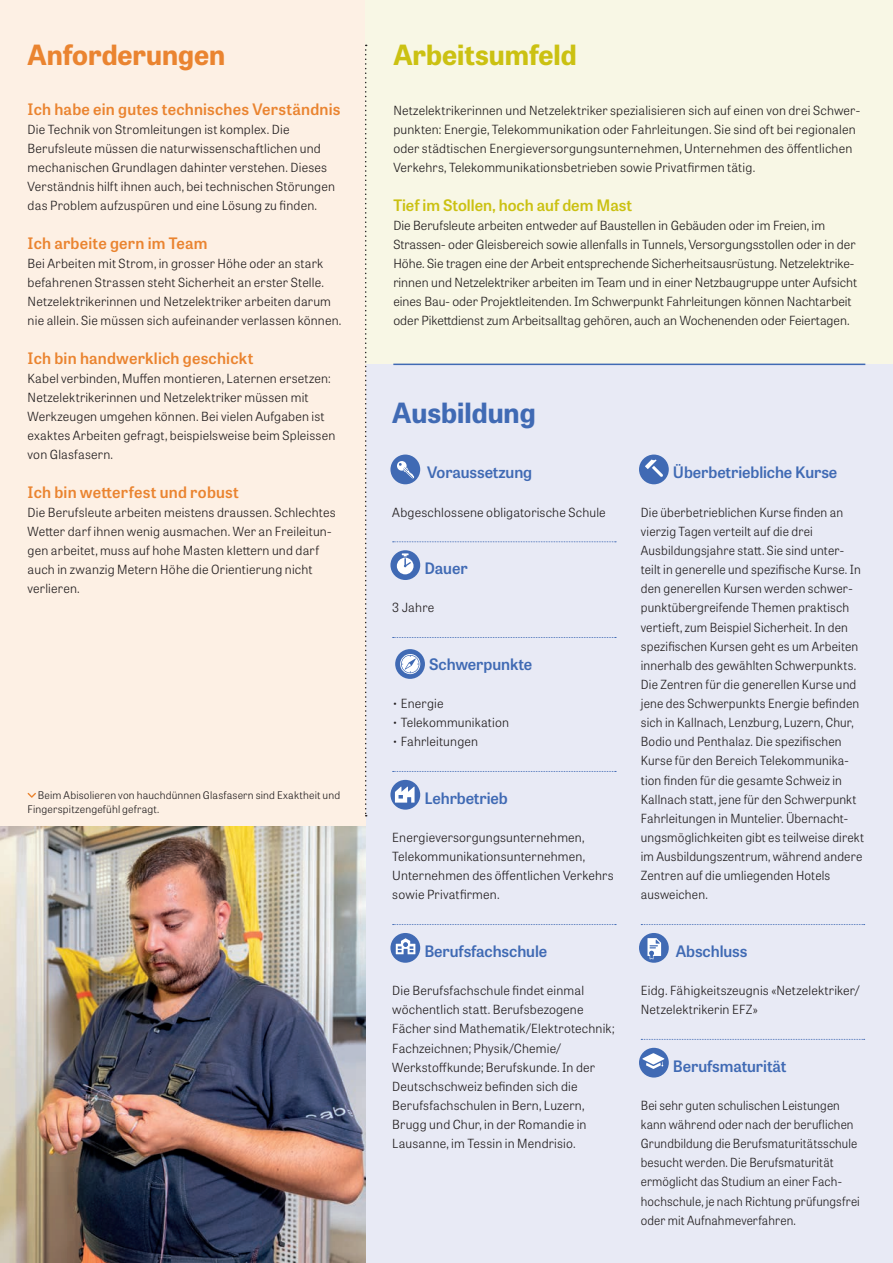
<style>
.page{position:relative;width:893px;height:1263px;background:#fff}
.page>*{position:absolute;margin:0;border:0;box-sizing:border-box;transform-origin:0 0}
.t1{font:700 27.75px "Tablet Gothic";color:#ea8430}
.t2{font:700 27.75px "Tablet Gothic";color:#cbc112}
.t3{font:700 27.75px "Tablet Gothic";color:#406ab4}
.t4{font:600 15.75px "Tablet Gothic";letter-spacing:.015em;color:#ea8430}
.t5{font:600 15.75px "Tablet Gothic";letter-spacing:-.005em;color:#406ab4}
.t6{font:600 15.75px "Tablet Gothic";color:#cbc112}
.t7{font:300 12.6px/19.2px "Tablet Gothic";letter-spacing:.01em;color:#231f20}
.t8{font:300 12.6px/19.2px "Tablet Gothic";letter-spacing:.01em;color:#231f20;scale:.95 1}
.t9{font:300 10.5px/14.4px "Tablet Gothic";letter-spacing:.015em;color:#231f20}
</style>
<div class="page">
<div style="left:366px;top:364px;width:527px;height:899px;background:#e8eaf5"></div>
<div style="left:0;top:0;width:366px;height:1263px;background:#fdf0e4"></div>
<div style="left:366px;top:0;width:527px;height:364px;background:#f8f7e5"></div>
<svg style="left:28px;top:793px;width:8px;height:5px"></svg>
<svg style="left:365px;top:45px;width:2px;height:771px"></svg>
<img style="left:0;top:826px;width:366px;height:437px">
<svg style="left:393px;top:541px;width:223px;height:1px"></svg>
<svg style="left:393px;top:637px;width:223px;height:1px"></svg>
<svg style="left:393px;top:771px;width:223px;height:1px"></svg>
<svg style="left:393px;top:924px;width:223px;height:1px"></svg>
<div style="left:390px;top:455px;width:30px;height:29px;background:#406ab4;border-radius:50%"></div>
<svg style="left:397px;top:461px;width:17px;height:17px"></svg>
<div style="left:390px;top:550px;width:30px;height:30px;background:#406ab4;border-radius:50%"></div>
<svg style="left:397px;top:553px;width:17px;height:21px"></svg>
<div style="left:395px;top:649px;width:30px;height:30px;background:#406ab4;border-radius:50%"></div>
<svg style="left:400px;top:654px;width:20px;height:20px"></svg>
<div style="left:390px;top:780px;width:30px;height:30px;background:#406ab4;border-radius:50%"></div>
<svg style="left:395px;top:786px;width:20px;height:17px"></svg>
<svg style="left:390px;top:933px;width:30px;height:30px"></svg>
<svg style="left:396px;top:938px;width:19px;height:16px"></svg>
<svg style="left:641px;top:924px;width:224px;height:1px"></svg>
<svg style="left:641px;top:1039px;width:224px;height:1px"></svg>
<div style="left:639px;top:455px;width:30px;height:29px;background:#406ab4;border-radius:50%"></div>
<svg style="left:645px;top:459px;width:18px;height:18px"></svg>
<div style="left:639px;top:933px;width:30px;height:30px;background:#406ab4;border-radius:50%"></div>
<svg style="left:647px;top:938px;width:14px;height:21px"></svg>
<div style="left:639px;top:1048px;width:30px;height:29px;background:#406ab4;border-radius:50%"></div>
<svg style="left:642px;top:1053px;width:23px;height:16px"></svg>
<hr style="left:393px;top:364px;width:472px;height:1px;background:#406ab4">
<h1 class="t1" style="left:28px;top:36px;width:199px">Anforderungen</h1>
<p class="t4" style="left:28px;top:98px;width:314px">Ich habe ein gutes technisches Verständnis</p>
<p class="t7" style="left:28px;top:119px;width:309px">Die Technik von Stromleitungen ist komplex. Die Berufsleute müssen die naturwissenschaftlichen und mechanischen Grundlagen dahinter verstehen. Dieses Verständnis hilft ihnen auch, bei technischen Störungen das Problem aufzuspüren und eine Lösung zu finden.</p>
<p class="t4" style="left:28px;top:232px;width:182px">Ich arbeite gern im Team</p>
<p class="t7" style="left:28px;top:253px;width:315px">Bei Arbeiten mit Strom, in grosser Höhe oder an stark befahrenen Strassen steht Sicherheit an erster Stelle.<br>Netzelektrikerinnen und Netzelektriker arbeiten darum nie allein. Sie müssen sich aufeinander verlassen können.</p>
<p class="t4" style="left:28px;top:347px;width:227px">Ich bin handwerklich geschickt</p>
<p class="t7" style="left:28px;top:368px;width:309px">Kabel verbinden, Muffen montieren, Laternen ersetzen:<br>Netzelektrikerinnen und Netzelektriker müssen mit Werkzeugen umgehen können. Bei vielen Aufgaben ist exaktes Arbeiten gefragt, beispielsweise beim Spleissen von Glasfasern.</p>
<p class="t4" style="left:28px;top:481px;width:213px">Ich bin wetterfest und robust</p>
<p class="t7" style="left:28px;top:502px;width:309px">Die Berufsleute arbeiten meistens draussen. Schlechtes Wetter darf ihnen wenig ausmachen. Wer an Freileitun&shy;gen arbeitet, muss auf hohe Masten klettern und darf auch in zwanzig Metern Höhe die Orientierung nicht verlieren.</p>
<p class="t9" style="left:28px;top:787px;width:314px;text-indent:10px">Beim Abisolieren von hauchdünnen Glasfasern sind Exaktheit und<br>Fingerspitzengefühl gefragt.</p>
<h1 class="t2" style="left:393px;top:36px;width:185px">Arbeitsumfeld</h1>
<p class="t7" style="left:393px;top:100px;width:468px">Netzelektrikerinnen und Netzelektriker spezialisieren sich auf einen von drei Schwer&shy;punkten: Energie, Telekommunikation oder Fahrleitungen. Sie sind oft bei regionalen oder städtischen Energieversorgungsunternehmen, Unternehmen des öffentlichen Verkehrs, Telekommunikationsbetrieben sowie Privatfirmen tätig.</p>
<p class="t6" style="left:393px;top:194px;width:240px">Tief im Stollen, hoch auf dem Mast</p>
<p class="t7" style="left:393px;top:215px;width:465px">Die Berufsleute arbeiten entweder auf Baustellen in Gebäuden oder im Freien, im Strassen- oder Gleisbereich sowie allenfalls in Tunnels, Versorgungsstollen oder in der Höhe. Sie tragen eine der Arbeit entsprechende Sicherheitsausrüstung. Netzelektrike&shy;rinnen und Netzelektriker arbeiten im Team und in einer Netzbaugruppe unter Aufsicht eines Bau- oder Projektleitenden. Im Schwerpunkt Fahrleitungen können Nachtarbeit oder Pikettdienst zum Arbeitsalltag gehören, auch an Wochenenden oder Feiertagen.</p>
<h1 class="t3" style="left:392px;top:393px;width:145px">Ausbildung</h1>
<p class="t5" style="left:427px;top:462px;width:106px">Voraussetzung</p>
<p class="t7" style="left:392px;top:502px;width:215px">Abgeschlossene obligatorische Schule</p>
<p class="t5" style="left:424px;top:557px;width:45px">Dauer</p>
<p class="t7" style="left:392px;top:598px;width:44px">3 Jahre</p>
<p class="t5" style="left:429px;top:653px;width:105px">Schwerpunkte</p>
<p class="t7" style="left:392px;top:693px;width:53px">• Energie</p>
<p class="t7" style="left:392px;top:712px;width:118px">• Telekommunikation</p>
<p class="t7" style="left:392px;top:732px;width:87px">• Fahrleitungen</p>
<p class="t5" style="left:424px;top:787px;width:85px">Lehrbetrieb</p>
<p class="t7" style="left:392px;top:827px;width:223px">Energieversorgungsunternehmen, Telekommunikationsunternehmen, Unternehmen des öffentlichen Verkehrs sowie Privatfirmen.</p>
<p class="t5" style="left:424px;top:940px;width:124px">Berufsfachschule</p>
<p class="t7" style="left:392px;top:980px;width:223px">Die Berufsfachschule findet einmal wöchentlich statt. Berufsbezogene Fächer sind Mathematik/Elektrotechnik; Fachzeichnen; Physik/Chemie/ Werkstoffkunde; Berufskunde. In der Deutschschweiz befinden sich die Berufsfachschulen in Bern, Luzern, Brugg und Chur, in der Romandie in Lausanne, im Tessin in Mendrisio.</p>
<p class="t5" style="left:673px;top:462px;width:166px">Überbetriebliche Kurse</p>
<p class="t7" style="left:641px;top:502px;width:225px">Die überbetrieblichen Kurse finden an vierzig Tagen verteilt auf die drei Ausbildungsjahre statt. Sie sind unter&shy;teilt in generelle und spezifische Kurse. In den generellen Kursen werden schwer&shy;punktübergreifende Themen praktisch vertieft, zum Beispiel Sicherheit. In den spezifischen Kursen geht es um Arbeiten innerhalb des gewählten Schwerpunkts.<br>Die Zentren für die generellen Kurse und jene des Schwerpunkts Energie befinden sich in Kallnach, Lenzburg, Luzern, Chur, Bodio und Penthalaz. Die spezifischen Kurse für den Bereich Telekommunika&shy;tion finden für die gesamte Schweiz in Kallnach statt, jene für den Schwerpunkt Fahrleitungen in Muntelier. Übernacht&shy;ungsmöglichkeiten gibt es teilweise direkt im Ausbildungszentrum, während andere Zentren auf die umliegenden Hotels ausweichen.</p>
<p class="t5" style="left:676px;top:940px;width:73px">Abschluss</p>
<p class="t7" style="left:641px;top:980px;width:220px">Eidg. Fähigkeitszeugnis «Netzelektriker/<br>Netzelektrikerin EFZ»</p>
<p class="t5" style="left:673px;top:1055px;width:115px">Berufsmaturität</p>
<p class="t8" style="left:641px;top:1095px;width:232px">Bei sehr guten schulischen Leistungen kann während oder nach der beruflichen Grundbildung die Berufsmaturitätsschule besucht werden. Die Berufsmaturität ermöglicht das Studium an einer Fach&shy;hochschule, je nach Richtung prüfungsfrei oder mit Aufnahmeverfahren.</p>
</div>
